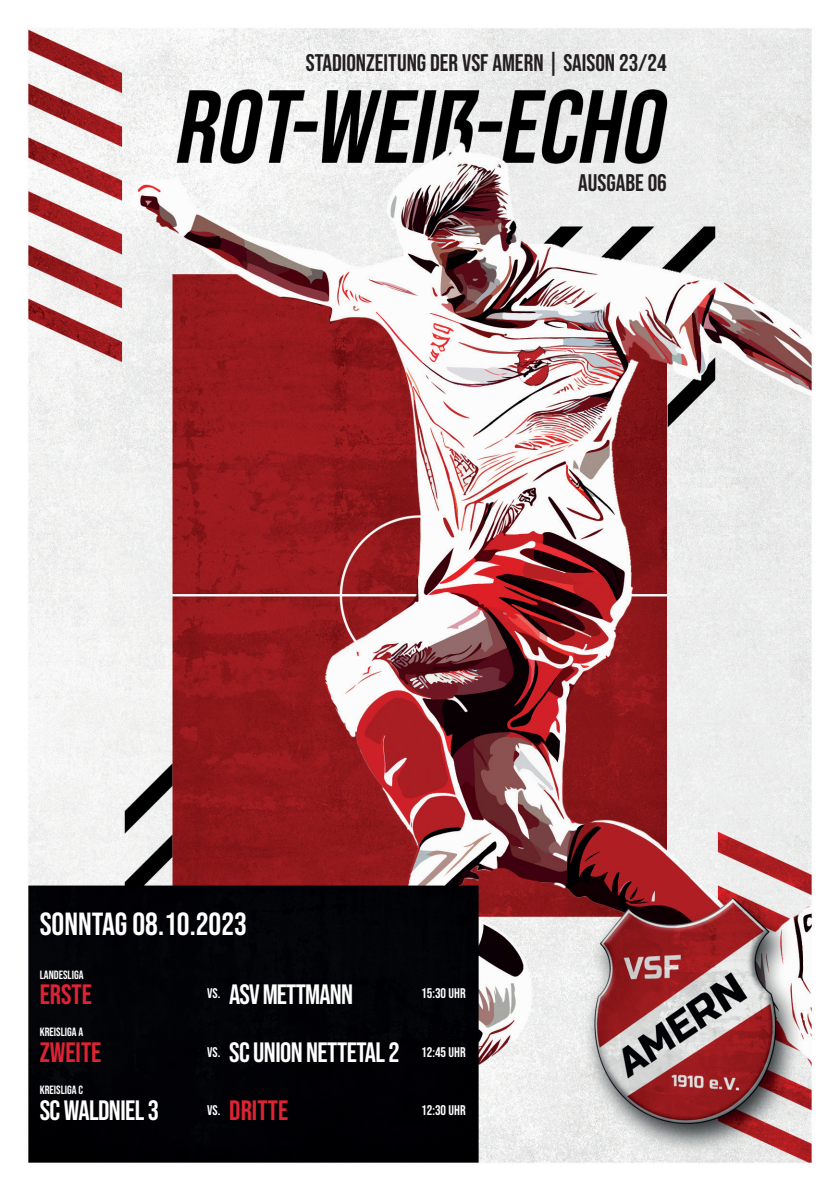
<style>
.page{position:relative;width:840px;height:1191px;background:#fff}
.page>*{position:absolute;margin:0;border:0;box-sizing:border-box;transform-origin:0 0}
.t1{font:32px "Bebas Neue";color:#fff}
.t2{font:28px "Bebas Neue";letter-spacing:-.02em;color:#fff}
.t3{font:28px "Bebas Neue";color:#df2334}
.t4{font:24px "Bebas Neue";color:#231f20}
.t5{font:14px "Bebas Neue";color:#fff}
.t6{font:12px "Bebas Neue";color:#fff}
</style>
<div class="page">
<img style="left:27px;top:28px;width:785px;height:1135px">
<p class="t4" style="left:305px;top:49px;width:362px">STADIONZEITUNG DER VSF AMERN | SAISON 23/24</p>
<p class="t4" style="left:578px;top:169px;width:90px">AUSGABE 06</p>
<p class="t1" style="left:40px;top:906px;width:209px">SONNTAG 08.10.2023</p>
<p class="t6" style="left:40px;top:967px;width:45px">LANDESLIGA</p>
<p class="t3" style="left:40px;top:978px;width:54px">ERSTE</p>
<p class="t2" style="left:207px;top:978px;width:147px"><sup>VS.</sup> ASV METTMANN</p>
<p class="t5" style="left:421px;top:985px;width:46px">15:30 UHR</p>
<p class="t6" style="left:40px;top:1024px;width:45px">KREISLIGA A</p>
<p class="t3" style="left:40px;top:1036px;width:63px">ZWEITE</p>
<p class="t2" style="left:207px;top:1036px;width:260px"><sup>VS.</sup> SC UNION NETTETAL 2 <sup>12:45</sup> <sup>UHR</sup></p>
<p class="t6" style="left:40px;top:1083px;width:45px">KREISLIGA C</p>
<p class="t2" style="left:40px;top:1094px;width:121px">SC WALDNIEL 3</p>
<p class="t3" style="left:207px;top:1094px;width:82px"><sup>VS.</sup> DRITTE</p>
<p class="t5" style="left:421px;top:1102px;width:46px">12:30 UHR</p>
</div>
